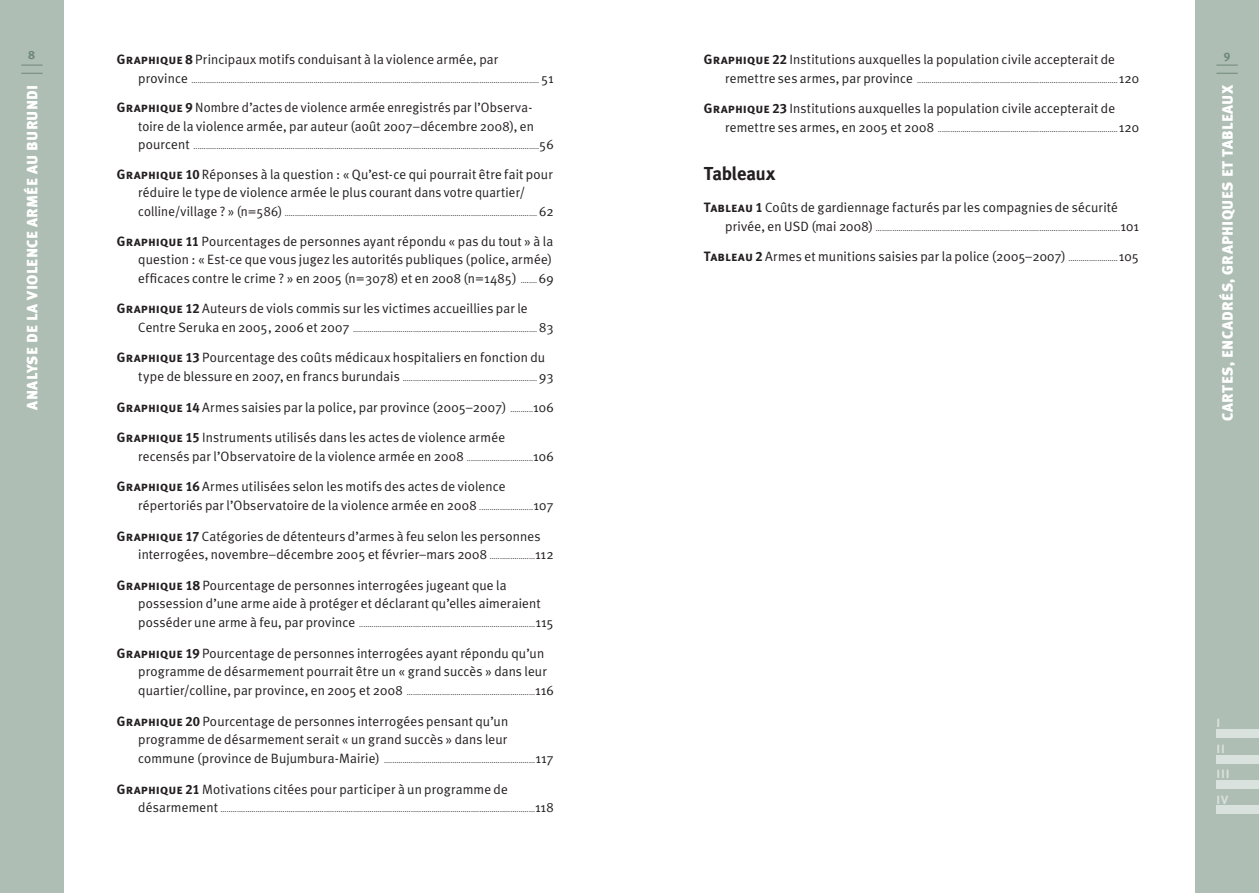
<style>
.page{position:relative;width:1259px;height:893px;background:#fff}
.page>*{position:absolute;margin:0;border:0;box-sizing:border-box;transform-origin:0 0}
.t1{font:700 18.75px "Meta Plus";letter-spacing:-.015em;color:#231f20}
.t2{font:900 15px "Meta Plus";letter-spacing:.02em;color:#fff}
.t3{font:13.5px/18.8px "Meta Plus Normal";letter-spacing:.01em;color:#231f20}
.t4{font:700 12px/25.5px "Meta Plus";color:#d9e2dd}
.t5{font:700 12px "Meta Plus";color:#6e8878}
.t6{font:7.5px "Meta Plus Normal";color:#231f20}
.s1{font-family:"Meta Plus Bold Caps"}
.s2{font-size:13.5px}
.s3{font-size:7.5px}
</style>
<div class="page">
<div style="left:0;top:0;width:64px;height:893px;background:#aebeb4"></div>
<svg style="left:21px;top:65px;width:22px;height:1px"></svg>
<svg style="left:21px;top:73px;width:22px;height:1px"></svg>
<div style="left:1195px;top:0;width:64px;height:893px;background:#aebeb4"></div>
<svg style="left:1216px;top:65px;width:21px;height:1px"></svg>
<svg style="left:1216px;top:73px;width:21px;height:1px"></svg>
<div style="left:1216px;top:729px;width:43px;height:9px;background:#d9e2dd"></div>
<div style="left:1216px;top:755px;width:43px;height:8px;background:#d9e2dd"></div>
<div style="left:1216px;top:780px;width:43px;height:9px;background:#d9e2dd"></div>
<div style="left:1216px;top:806px;width:43px;height:8px;background:#d9e2dd"></div>
<p class="t5" style="left:28px;top:48px;width:9px">8</p>
<p class="t2" style="left:24px;top:410px;width:326px;rotate:-90deg">ANALYSE DE LA VIOLENCE ARMÉE AU BURUNDI</p>
<p class="t3" style="left:117px;top:50px;width:383px"><span class="s1">Graphique 8</span> Principaux motifs conduisant à la violence armée, par</p>
<p class="t6" style="left:138px;top:76px;width:417px"><span class="s2">province</span> ........................................................................................................................................................................ <span class="s2">51</span></p>
<p class="t3" style="left:117px;top:99px;width:418px;line-height:18.1px;text-align:right"><span class="s1">Graphique 9</span> Nombre d’actes de violence armée enregistrés par l’Observa&shy;toire de la violence armée, par auteur (août 2007–décembre 2008), en</p>
<p class="t6" style="left:138px;top:142px;width:417px"><span class="s2">pourcent</span> .......................................................................................................................................................................<span class="s2">56</span></p>
<p class="t3" style="left:117px;top:165px;width:437px;line-height:18.1px;text-align:center"><span class="s1">Graphique 10</span> Réponses à la question : « Qu’est-ce qui pourrait être fait pour réduire le type de violence armée le plus courant dans votre quartier/</p>
<p class="t6" style="left:138px;top:209px;width:417px"><span class="s2">colline/village ? » (n=586)</span> .......................................................................................................................... <span class="s2">62</span></p>
<p class="t3" style="left:138px;top:232px;width:417px;text-align:justify;text-indent:-21px"><span class="s1">Graphique 11</span> Pourcentages de personnes ayant répondu « pas du tout » à la question : « Est-ce que vous jugez les autorités publiques (police, armée) efficaces contre le crime ? » en 2005 (n=3078) et en 2008 (n=1485) <span class="s3">........</span> 69</p>
<p class="t3" style="left:117px;top:299px;width:412px"><span class="s1">Graphique 12</span> Auteurs de viols commis sur les victimes accueillies par le</p>
<p class="t6" style="left:138px;top:325px;width:417px"><span class="s2">Centre Seruka en 2005, 2006 et 2007</span> ......................................................................................... <span class="s2">83</span></p>
<p class="t3" style="left:117px;top:348px;width:430px"><span class="s1">Graphique 13</span> Pourcentage des coûts médicaux hospitaliers en fonction du</p>
<p class="t6" style="left:138px;top:374px;width:417px"><span class="s2">type de blessure en 2007, en francs burundais</span> ................................................................. <span class="s2">93</span></p>
<p class="t3" style="left:117px;top:397px;width:438px"><span class="s1">Graphique 14</span> Armes saisies par la police, par province (2005–2007) <span class="s3">...........</span>106</p>
<p class="t3" style="left:138px;top:428px;width:417px;text-indent:-21px"><span class="s1">Graphique 15</span> Instruments utilisés dans les actes de violence armée recensés par l’Observatoire de la violence armée en 2008 <span class="s3">................................</span>106</p>
<p class="t3" style="left:138px;top:477px;width:417px;text-indent:-21px"><span class="s1">Graphique 16</span> Armes utilisées selon les motifs des actes de violence répertoriés par l’Observatoire de la violence armée en 2008 <span class="s3">..........................</span>107</p>
<p class="t3" style="left:138px;top:526px;width:417px;text-indent:-21px"><span class="s1">Graphique 17</span> Catégories de détenteurs d’armes à feu selon les personnes interrogées, novembre–décembre 2005 et février–mars 2008 <span class="s3">......................</span>112</p>
<p class="t3" style="left:138px;top:575px;width:404px;text-indent:-21px"><span class="s1">Graphique 18</span> Pourcentage de personnes interrogées jugeant que la possession d’une arme aide à protéger et déclarant qu’elles aimeraient</p>
<p class="t6" style="left:138px;top:620px;width:417px"><span class="s2">posséder une arme à feu, par province</span> .....................................................................................<span class="s2">115</span></p>
<p class="t3" style="left:117px;top:643px;width:431px;text-align:right"><span class="s1">Graphique 19</span> Pourcentage de personnes interrogées ayant répondu qu’un programme de désarmement pourrait être un « grand succès » dans leur</p>
<p class="t6" style="left:138px;top:688px;width:417px"><span class="s2">quartier/colline, par province, en 2005 et 2008</span> ..............................................................<span class="s2">116</span></p>
<p class="t3" style="left:117px;top:711px;width:393px;text-align:right"><span class="s1">Graphique 20</span> Pourcentage de personnes interrogées pensant qu’un programme de désarmement serait « un grand succès » dans leur</p>
<p class="t6" style="left:138px;top:756px;width:417px"><span class="s2">commune (province de Bujumbura-Mairie)</span> .........................................................................<span class="s2">117</span></p>
<p class="t3" style="left:117px;top:779px;width:392px"><span class="s1">Graphique 21</span> Motivations citées pour participer à un programme de</p>
<p class="t6" style="left:138px;top:805px;width:417px"><span class="s2">désarmement</span> ........................................................................................................................................................<span class="s2">118</span></p>
<p class="t3" style="left:704px;top:50px;width:413px"><span class="s1">Graphique 22</span> Institutions auxquelles la population civile accepterait de</p>
<p class="t6" style="left:725px;top:76px;width:415px"><span class="s2">remettre ses armes, par province</span> .................................................................................................<span class="s2">120</span></p>
<p class="t3" style="left:704px;top:99px;width:413px"><span class="s1">Graphique 23</span> Institutions auxquelles la population civile accepterait de</p>
<p class="t6" style="left:725px;top:125px;width:415px"><span class="s2">remettre ses armes, en 2005 et 2008</span> .......................................................................................<span class="s2">120</span></p>
<h1 class="t1" style="left:704px;top:163px;width:73px">Tableaux</h1>
<p class="t3" style="left:704px;top:198px;width:416px"><span class="s1">Tableau 1</span> Coûts de gardiennage facturés par les compagnies de sécurité</p>
<p class="t6" style="left:725px;top:224px;width:415px"><span class="s2">privée, en USD (mai 2008)</span> ......................................................................................................................<span class="s2">101</span></p>
<p class="t3" style="left:704px;top:247px;width:436px"><span class="s1">Tableau 2</span> Armes et munitions saisies par la police (2005–2007) <span class="s3">........................</span>105</p>
<p class="t5" style="left:1223px;top:48px;width:8px">9</p>
<p class="t2" style="left:1218px;top:421px;width:338px;rotate:-90deg">cartes, encadrés, graphiques et tableaux</p>
<p class="t4" style="left:1216px;top:710px;width:7px">I<br>II<br>III<br>IV</p>
</div>
